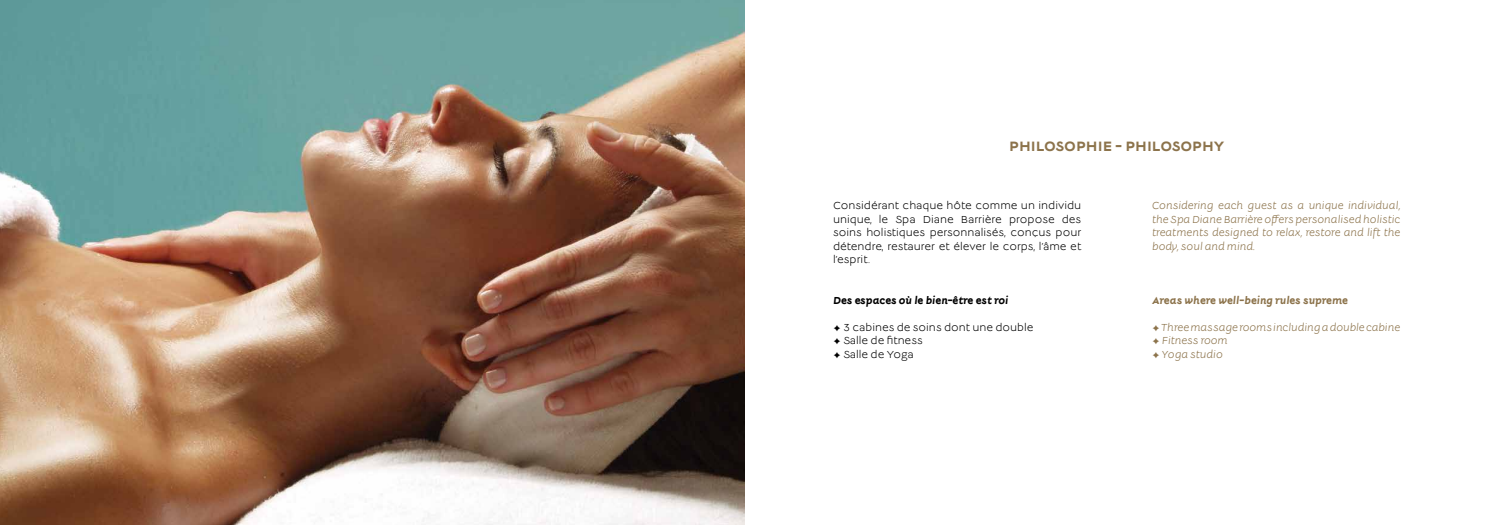
<style>
.page{position:relative;width:1489px;height:525px;background:#fff}
.page>*{position:absolute;margin:0;border:0;box-sizing:border-box;transform-origin:0 0}
.t1{font:700 15px "Lucien";color:#8c734b}
.t2{font:11.25px/13.5px "Lucien";color:#000;text-align:justify}
.t3{font:italic 11.25px/13.5px "Lucien";color:#8c734b;text-align:justify}
.t4{font:italic 700 11.25px "Lucien";color:#8c734b}
.t5{font:italic 700 11.25px "Lucien";color:#000}
</style>
<div class="page">
<img style="left:0;top:0;width:744px;height:524px">
<h1 class="t1" style="left:1009px;top:139px;width:216px">PHILOSOPHIE - PHILOSOPHY</h1>
<p class="t2" style="left:833px;top:200px;width:250px">Considérant chaque hôte comme un individu unique, le Spa Diane Barrière propose des soins holistiques personnalisés, conçus pour détendre, restaurer et élever le corps, l’âme et l’esprit.</p>
<p class="t5" style="left:833px;top:295px;width:177px">Des espaces où le bien-être est roi</p>
<p class="t2" style="left:833px;top:321px;width:202px;text-align:left">♢ 3 cabines de soins dont une double ♢ Salle de fitness<br>♢ Salle de Yoga</p>
<p class="t3" style="left:1152px;top:200px;width:250px">Considering each guest as a unique individual, the Spa Diane Barrière offers personalised holistic treatments designed to relax, restore and lift the body, soul and mind.</p>
<p class="t4" style="left:1152px;top:295px;width:197px">Areas where well-being rules supreme</p>
<p class="t3" style="left:1152px;top:321px;width:250px;text-align:left">♢ Three massage rooms including a double cabine ♢ Fitness room<br>♢ Yoga studio</p>
</div>
